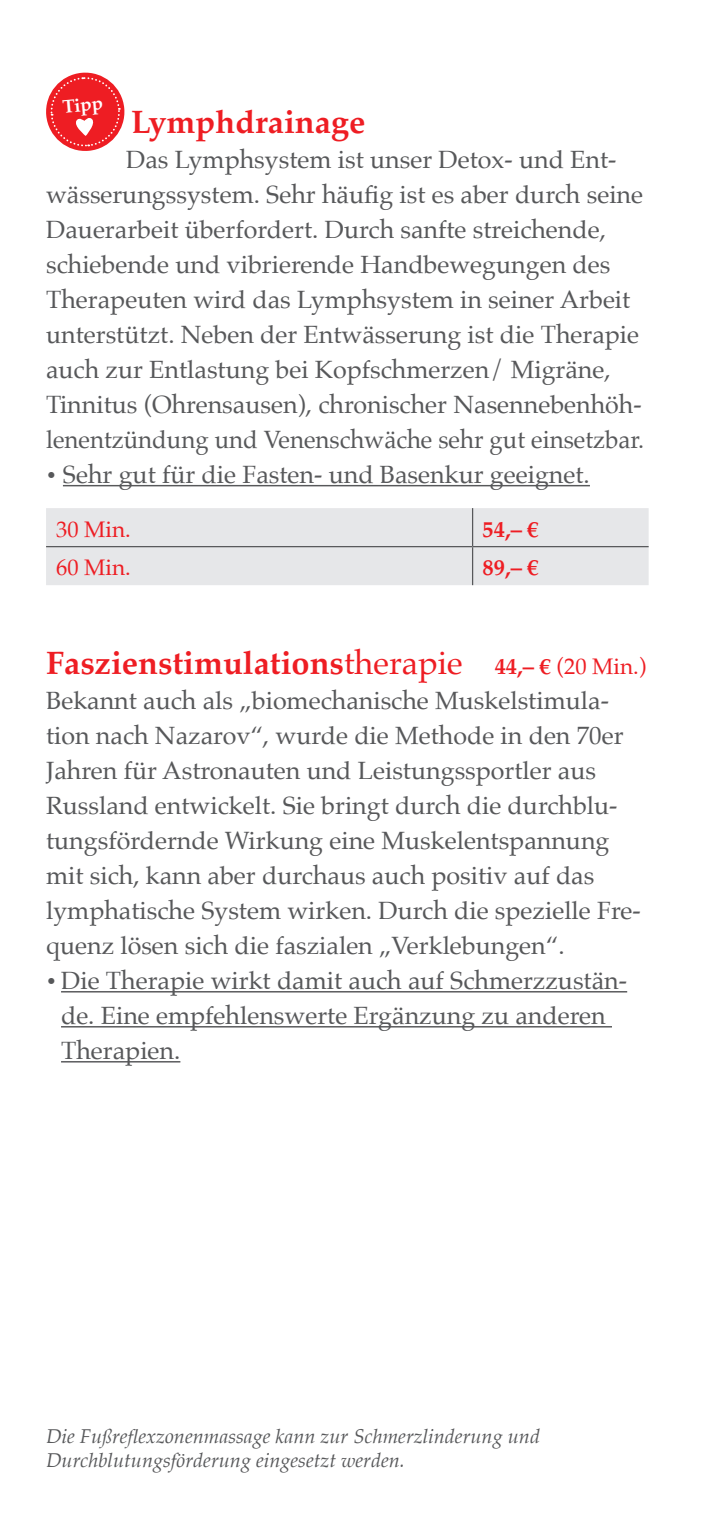
<style>
.page{position:relative;width:716px;height:1531px;background:#fff}
.page>*{position:absolute;margin:0;border:0;box-sizing:border-box;transform-origin:0 0}
.t1{font:700 32.5px "Palatino";color:#ee1d23}
.t2{font:25px/35px "Palatino";color:#57585a}
.t3{font:22.5px "Palatino";color:#ee1d23}
.t4{font:700 22.5px "Palatino";color:#ee1d23}
.t5{font:italic 20px/24px "Palatino";color:#57585a}
.t6{font:700 18.75px "Palatino";color:#fff}
.s1{font-size:17.5px}
.s2{font-weight:400}
.s3{font-size:22.5px}
.s4{font-weight:400;font-size:22.5px}
</style>
<div class="page">
<hr style="left:63px;top:485px;width:527px;height:1px;background:#57585a">
<hr style="left:61px;top:991px;width:566px;height:1px;background:#57585a">
<hr style="left:61px;top:1026px;width:551px;height:1px;background:#57585a">
<hr style="left:61px;top:1061px;width:119px;height:1px;background:#57585a">
<div style="left:46px;top:508px;width:602px;height:77px;background:#e6e7e9"></div>
<hr style="left:472px;top:508px;width:1px;height:38px;background:#57585a">
<hr style="left:46px;top:546px;width:426px;height:1px;background:#57585a">
<hr style="left:472px;top:546px;width:176px;height:1px;background:#57585a">
<hr style="left:472px;top:547px;width:1px;height:38px;background:#57585a">
<svg style="left:46px;top:72px;width:79px;height:79px"></svg>
<p class="t6" style="left:62px;top:99px;width:42px;rotate:-5deg">Tipp</p>
<h1 class="t1" style="left:131px;top:110px;width:236px">Lymphdrainage</h1>
<p class="t2" style="left:46px;top:142px;width:599px;text-indent:80px">Das Lymphsystem ist unser Detox- und Ent&shy;wässerungssystem. Sehr häufig ist es aber durch seine Dauerarbeit überfordert. Durch sanfte streichende, schiebende und vibrierende Handbewegungen des Therapeuten wird das Lymphsystem in seiner Arbeit unterstützt. Neben der Entwässerung ist die Therapie auch zur Entlastung bei Kopfschmerzen/ Migräne, Tinnitus (Ohrensausen), chronischer Nasennebenhöh&shy;lenentzündung und Venenschwäche sehr gut einsetzbar.</p>
<p class="t2" style="left:46px;top:457px;width:545px"><span class="s1">•</span> Sehr gut für die Fasten- und Basenkur geeignet.</p>
<p class="t3" style="left:56px;top:519px;width:76px">30 Min.</p>
<p class="t4" style="left:482px;top:520px;width:58px">54,– €</p>
<p class="t3" style="left:56px;top:558px;width:76px">60 Min.</p>
<p class="t4" style="left:482px;top:559px;width:58px">89,– €</p>
<h1 class="t1" style="left:46px;top:651px;width:602px">Faszienstimulations<span class="s2">therapie</span> <span class="s3">44,– €</span> <span class="s4">(20 Min.)</span></h1>
<p class="t2" style="left:46px;top:685px;width:596px">Bekannt auch als „biomechanische Muskelstimula&shy;tion nach Nazarov“, wurde die Methode in den 70er Jahren für Astronauten und Leistungssportler aus Russland entwickelt. Sie bringt durch die durchblu&shy;tungsfördernde Wirkung eine Muskelentspannung mit sich, kann aber durchaus auch positiv auf das lymphatische System wirken. Durch die spezielle Fre&shy;quenz lösen sich die faszialen „Verklebungen“.</p>
<p class="t2" style="left:61px;top:963px;width:567px;text-indent:-15px"><span class="s1">•</span> Die Therapie wirkt damit auch auf Schmerzzustän&shy;de. Eine empfehlenswerte Ergänzung zu anderen<br>Therapien.</p>
<p class="t5" style="left:46px;top:1424px;width:495px">Die Fußreflexzonenmassage kann zur Schmerzlinderung und<br>Durchblutungsförderung eingesetzt werden.</p>
</div>
